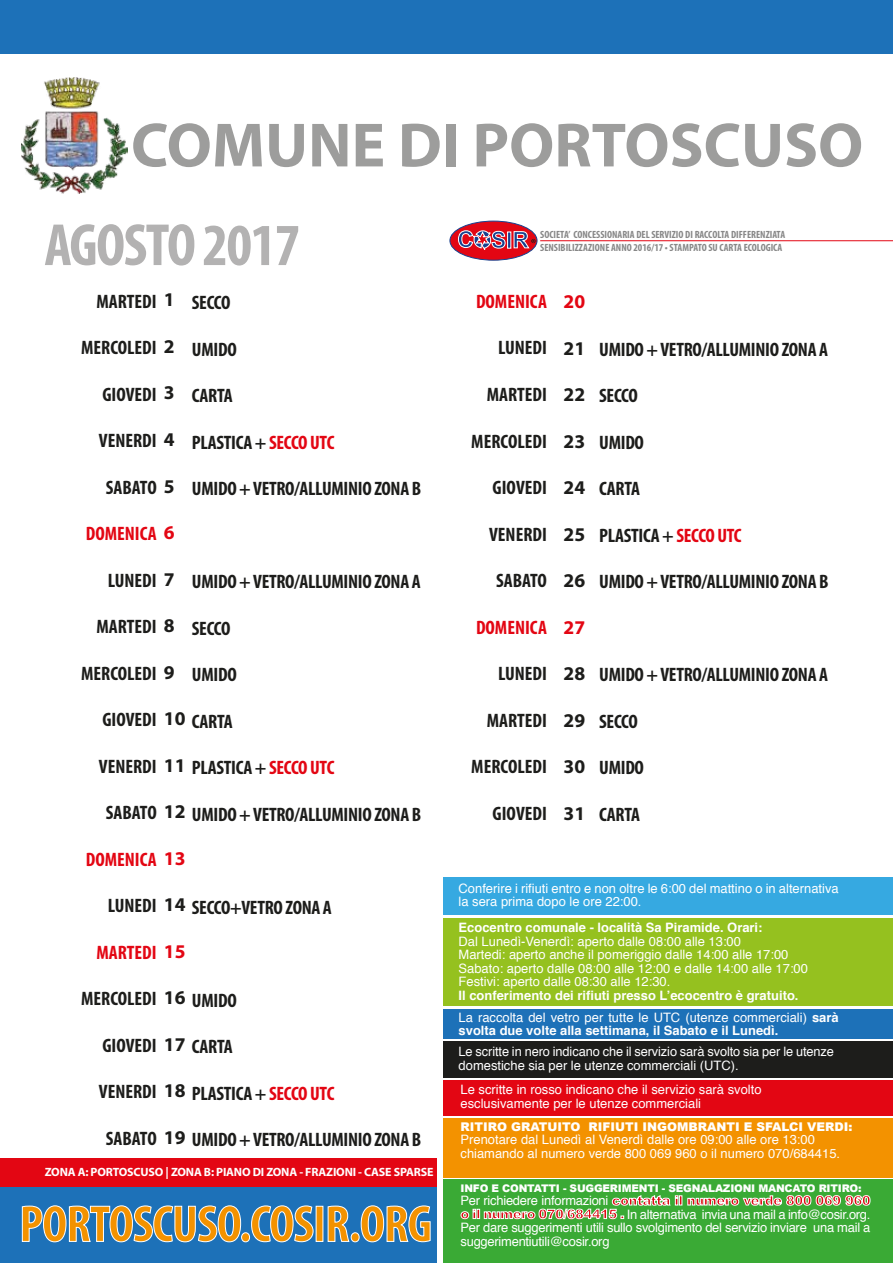
<style>
.page{position:relative;width:893px;height:1263px;background:#fff}
.page>*{position:absolute;margin:0;border:0;box-sizing:border-box;transform-origin:0 0}
.t1{font:700 63px "Myriad Pro";color:#9d9d9c}
.t2{font:700 condensed 60px "Myriad Pro";letter-spacing:-.025em;color:#b3b2b2}
.t3{font:700 condensed 52.2px "Myriad Pro";letter-spacing:-.02em;color:#f39200}
.t4{font:700 condensed 19.5px "Myriad Pro";letter-spacing:-.015em;color:#1d1d1b}
.t5{font:700 condensed 19.5px "Myriad Pro";color:#e30613}
.t6{font:700 19.5px "Myriad Pro";color:#1d1d1b}
.t7{font:700 19.5px "Myriad Pro";color:#e30613}
.t8{font:12.9px/13.5px "Helvetica";color:#fff}
.t9{font:700 12.9px "Helvetica";color:#fff}
.t10{font:900 12.9px "Arial";letter-spacing:-.02em;color:#e30613}
.t11{font:700 12px "Myriad Pro";letter-spacing:-.015em;color:#fff}
.t12{font:900 12px "Arial";color:#fff}
.t13{font:700 condensed 10.5px/13.2px "Myriad Pro";color:#878787}
.t14{font:900 10.5px "Arial";letter-spacing:-.02em;color:#fff}
.s1{font-stretch:normal}
.s2{color:#e30613}
.s3{font-weight:700}
.s4{font-family:"Helvetica";font-weight:400;color:#fff}
.s5{font-family:"Arial";font-weight:900;color:#e30613}
</style>
<div class="page">
<div style="left:0;top:1186px;width:436px;height:77px;background:#1d71b8"></div>
<svg style="left:22px;top:1205px;width:219px;height:37px"></svg>
<div style="left:241px;top:1232px;width:9px;height:10px;border:1px solid #fff;border-radius:50%"></div>
<svg style="left:251px;top:1205px;width:63px;height:37px"></svg>
<svg style="left:327px;top:1205px;width:23px;height:37px"></svg>
<div style="left:351px;top:1232px;width:8px;height:10px;border:1px solid #fff;border-radius:50%"></div>
<svg style="left:360px;top:1205px;width:71px;height:37px"></svg>
<hr style="left:540px;top:240px;width:353px;height:1px;background:#e30613">
<div style="left:450px;top:221px;width:87px;height:39px;background:#e30613;border-radius:50%"></div>
<div style="left:450px;top:221px;width:87px;height:40px;border:1px solid #174290;border-radius:50%"></div>
<svg style="left:507px;top:232px;width:4px;height:16px"></svg>
<svg style="left:458px;top:230px;width:47px;height:20px"></svg>
<svg style="left:514px;top:231px;width:21px;height:17px"></svg>
<div style="left:0;top:0;width:893px;height:54px;background:#1d71b8"></div>
<img style="left:22px;top:78px;width:105px;height:116px">
<div style="left:0;top:1158px;width:436px;height:28px;background:#e30613"></div>
<div style="left:444px;top:1080px;width:449px;height:36px;background:#e30613"></div>
<div style="left:444px;top:1041px;width:449px;height:37px;background:#1d1d1b"></div>
<div style="left:444px;top:1118px;width:449px;height:60px;background:#f39200"></div>
<div style="left:444px;top:918px;width:449px;height:87px;background:#95c11f"></div>
<div style="left:444px;top:877px;width:449px;height:37px;background:#36a9e1"></div>
<div style="left:444px;top:1009px;width:449px;height:29px;background:#1d71b8"></div>
<div style="left:444px;top:1180px;width:449px;height:83px;background:#3aaa35"></div>
<svg style="left:461px;top:1195px;width:409px;height:24px"></svg>
<h1 class="t1" style="left:131px;top:104px;width:734px">COMUNE DI PORTOSCUSO</h1>
<h2 class="t2" style="left:44px;top:208px;width:257px">AGOSTO 2017</h2>
<h3 class="t4" style="left:97px;top:289px;width:80px">MARTEDI <span class="s1">1</span></h3>
<h3 class="t4" style="left:81px;top:336px;width:95px">MERCOLEDI <span class="s1">2</span></h3>
<h3 class="t4" style="left:102px;top:382px;width:74px">GIOVEDI <span class="s1">3</span></h3>
<h3 class="t4" style="left:99px;top:429px;width:77px">VENERDI <span class="s1">4</span></h3>
<h3 class="t4" style="left:106px;top:475px;width:70px">SABATO <span class="s1">5</span></h3>
<h3 class="t5" style="left:86px;top:522px;width:90px">DOMENICA <span class="s1">6</span></h3>
<h3 class="t4" style="left:108px;top:568px;width:68px">LUNEDI <span class="s1">7</span></h3>
<h3 class="t4" style="left:97px;top:615px;width:80px">MARTEDI <span class="s1">8</span></h3>
<h3 class="t4" style="left:81px;top:661px;width:95px">MERCOLEDI <span class="s1">9</span></h3>
<h3 class="t4" style="left:102px;top:708px;width:132px">GIOVEDI <span class="s1">10</span> CARTA</h3>
<h3 class="t4" style="left:99px;top:755px;width:237px">VENERDI <span class="s1">11</span> PLASTICA + <span class="s2">SECCO UTC</span></h3>
<h3 class="t4" style="left:106px;top:802px;width:317px">SABATO <span class="s1">12</span> UMIDO + VETRO/ALLUMINIO ZONA B</h3>
<h3 class="t5" style="left:86px;top:847px;width:101px">DOMENICA <span class="s1">13</span></h3>
<h3 class="t4" style="left:108px;top:895px;width:226px">LUNEDI <span class="s1">14</span> SECCO+VETRO ZONA A</h3>
<h3 class="t5" style="left:97px;top:940px;width:91px">MARTEDI <span class="s1">15</span></h3>
<h3 class="t4" style="left:81px;top:987px;width:157px">MERCOLEDI <span class="s1">16</span> UMIDO</h3>
<h3 class="t4" style="left:102px;top:1033px;width:132px">GIOVEDI <span class="s1">17</span> CARTA</h3>
<h3 class="t4" style="left:99px;top:1081px;width:237px">VENERDI <span class="s1">18</span> PLASTICA + <span class="s2">SECCO UTC</span></h3>
<h3 class="t4" style="left:106px;top:1127px;width:317px">SABATO <span class="s1">19</span> UMIDO + VETRO/ALLUMINIO ZONA B</h3>
<h3 class="t4" style="left:192px;top:290px;width:40px">SECCO</h3>
<h3 class="t4" style="left:192px;top:337px;width:46px">UMIDO</h3>
<h3 class="t4" style="left:192px;top:383px;width:42px">CARTA</h3>
<h3 class="t4" style="left:192px;top:430px;width:144px">PLASTICA + <span class="s2">SECCO UTC</span></h3>
<h3 class="t4" style="left:192px;top:476px;width:231px">UMIDO + VETRO/ALLUMINIO ZONA B</h3>
<h3 class="t4" style="left:192px;top:569px;width:230px">UMIDO + VETRO/ALLUMINIO ZONA A</h3>
<h3 class="t4" style="left:192px;top:616px;width:40px">SECCO</h3>
<h3 class="t4" style="left:192px;top:662px;width:46px">UMIDO</h3>
<p class="t11" style="left:45px;top:1164px;width:390px">ZONA A: PORTOSCUSO | ZONA B: PIANO DI ZONA - FRAZIONI - CASE SPARSE</p>
<h3 class="t3" style="left:19px;top:1191px;width:414px">PORTOSCUSO.COSIR.ORG</h3>
<p class="t13" style="left:540px;top:227px;width:246px">SOCIETA’ CONCESSIONARIA DEL SERVIZIO DI RACCOLTA DIFFERENZIATA<br>SENSIBILIZZAZIONE ANNO 2016/17 • STAMPATO SU CARTA ECOLOGICA</p>
<h3 class="t5" style="left:476px;top:289px;width:72px">DOMENICA</h3>
<h3 class="t4" style="left:498px;top:336px;width:50px">LUNEDI</h3>
<h3 class="t4" style="left:487px;top:382px;width:62px">MARTEDI</h3>
<h3 class="t4" style="left:471px;top:429px;width:77px">MERCOLEDI</h3>
<h3 class="t4" style="left:493px;top:475px;width:56px">GIOVEDI</h3>
<h3 class="t4" style="left:489px;top:522px;width:59px">VENERDI</h3>
<h3 class="t4" style="left:496px;top:568px;width:52px">SABATO</h3>
<h3 class="t5" style="left:476px;top:615px;width:72px">DOMENICA</h3>
<h3 class="t4" style="left:498px;top:661px;width:50px">LUNEDI</h3>
<h3 class="t4" style="left:487px;top:708px;width:62px">MARTEDI</h3>
<h3 class="t4" style="left:471px;top:754px;width:77px">MERCOLEDI</h3>
<h3 class="t4" style="left:493px;top:801px;width:56px">GIOVEDI</h3>
<h3 class="t7" style="left:563px;top:289px;width:23px">20</h3>
<h3 class="t6" style="left:563px;top:335px;width:23px">21</h3>
<h3 class="t6" style="left:563px;top:382px;width:23px">22</h3>
<h3 class="t6" style="left:563px;top:428px;width:23px">23</h3>
<h3 class="t6" style="left:563px;top:475px;width:23px">24</h3>
<h3 class="t6" style="left:563px;top:521px;width:23px">25</h3>
<h3 class="t6" style="left:563px;top:568px;width:23px">26</h3>
<h3 class="t7" style="left:563px;top:614px;width:23px">27</h3>
<h3 class="t6" style="left:563px;top:661px;width:23px">28</h3>
<h3 class="t6" style="left:563px;top:707px;width:23px">29</h3>
<h3 class="t6" style="left:563px;top:754px;width:23px">30</h3>
<h3 class="t6" style="left:563px;top:800px;width:23px">31</h3>
<h3 class="t4" style="left:599px;top:337px;width:230px">UMIDO + VETRO/ALLUMINIO ZONA A</h3>
<h3 class="t4" style="left:599px;top:383px;width:40px">SECCO</h3>
<h3 class="t4" style="left:599px;top:430px;width:46px">UMIDO</h3>
<h3 class="t4" style="left:599px;top:476px;width:42px">CARTA</h3>
<h3 class="t4" style="left:599px;top:523px;width:144px">PLASTICA + <span class="s2">SECCO UTC</span></h3>
<h3 class="t4" style="left:599px;top:570px;width:231px">UMIDO + VETRO/ALLUMINIO ZONA B</h3>
<h3 class="t4" style="left:599px;top:662px;width:230px">UMIDO + VETRO/ALLUMINIO ZONA A</h3>
<h3 class="t4" style="left:599px;top:709px;width:40px">SECCO</h3>
<h3 class="t4" style="left:599px;top:756px;width:46px">UMIDO</h3>
<h3 class="t4" style="left:599px;top:802px;width:42px">CARTA</h3>
<p class="t8" style="left:459px;top:882px;width:382px">Conferire i rifiuti entro e non oltre le 6:00 del mattino o in alternativa la sera prima dopo le ore 22:00.</p>
<p class="t9" style="left:459px;top:917px;width:305px">Ecocentro comunale - località Sa Piramide. Orari:</p>
<p class="t8" style="left:459px;top:935px;width:351px">Dal Lunedì-Venerdì: aperto dalle 08:00 alle 13:00<br>Martedi: aperto anche il pomeriggio dalle 14:00 alle 17:00<br>Sabato: aperto dalle 08:00 alle 12:00 e dalle 14:00 alle 17:00<br>Festivi: aperto dalle 08:30 alle 12:30.</p>
<p class="t9" style="left:459px;top:985px;width:341px">Il conferimento dei rifiuti presso L’ecocentro è gratuito.</p>
<p class="t8" style="left:459px;top:1011px;width:382px">La raccolta del vetro per tutte le UTC (utenze commerciali) <span class="s3">sarà svolta due volte alla settimana, il Sabato e il Lunedì.</span></p>
<p class="t8" style="left:459px;top:1045px;width:377px">Le scritte in nero indicano che il servizio sarà svolto sia per le utenze domestiche sia per le utenze commerciali (UTC).</p>
<p class="t8" style="left:461px;top:1083px;width:303px">Le scritte in rosso indicano che il servizio sarà svolto esclusivamente per le utenze commerciali</p>
<p class="t12" style="left:460px;top:1118px;width:393px">RITIRO GRATUITO RIFIUTI INGOMBRANTI E SFALCI VERDI:</p>
<p class="t8" style="left:460px;top:1133px;width:381px">Prenotare dal Lunedì al Venerdì dalle ore 09:00 alle ore 13:00 chiamando al numero verde 800 069 960 o il numero 070/684415.</p>
<p class="t14" style="left:460px;top:1180px;width:403px">INFO E CONTATTI - SUGGERIMENTI - SEGNALAZIONI MANCATO RITIRO:</p>
<p class="t10" style="left:460px;top:1191px;width:411px"><span class="s4">Per richiedere informazioni</span> contatta il numero verde 800 069 960</p>
<p class="t8" style="left:460px;top:1208px;width:411px;text-align:justify"><span class="s5">o il numero 070/684415 .</span> In alternativa invia una mail a info@cosir.org.<br>Per dare suggerimenti utili sullo svolgimento del servizio inviare una mail a suggerimentiutili@cosir.org</p>
</div>
